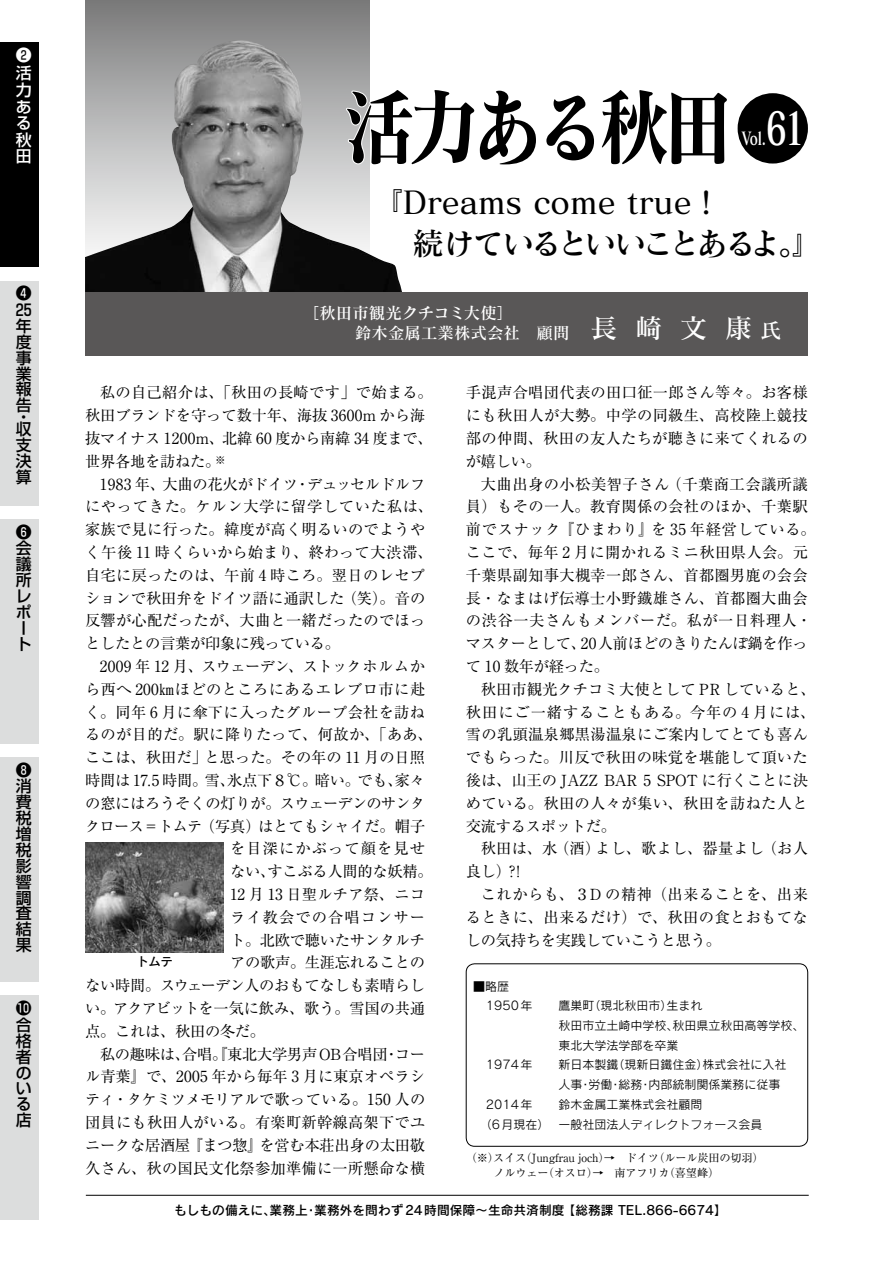
<style>
.page{position:relative;width:893px;height:1263px;background:#fff}
.page>*{position:absolute;margin:0;border:0;box-sizing:border-box;transform-origin:0 0}
.t1{font:84px "Matisse Pro B";letter-spacing:-.12em;color:#000;scale:.86 1}
.t2{font:45px "Matisse Pro B";color:#fff;scale:.72 1}
.t3{font:31.5px/40.5px "Matisse Pro DB";letter-spacing:-.02em;color:#000}
.t4{font:18px "Matisse Pro B";color:#fff;scale:.72 1}
.t5{font:16.5px "Matisse Pro DB";color:#fff}
.t6{font:500 15.9px/15.9px "Shin Go Pro";color:#000;text-align:justify}
.t7{font:500 15.9px/16.5px "Shin Go Pro";color:#fff}
.t8{font:15.3px/22.8px "Ryumin Pro";letter-spacing:.015em;color:#000}
.t9{font:15.3px "Ryumin Pro";letter-spacing:-.02em;color:#000}
.t10{font:15.3px/22.8px "Ryumin Pro";letter-spacing:-.01em;color:#000}
.t11{font:15.3px "Ryumin Pro";letter-spacing:-.015em;color:#000}
.t12{font:15.3px "Ryumin Pro";letter-spacing:-.03em;color:#000}
.t13{font:15.3px "Ryumin Pro";letter-spacing:.07em;color:#000}
.t14{font:15.3px "Ryumin Pro";letter-spacing:-.04em;color:#000}
.t15{font:15.3px "Ryumin Pro";letter-spacing:-.005em;color:#000}
.t16{font:12.75px "Rodin Pro DB";color:#000}
.t17{font:12px/19.6px "Rodin Pro M";color:#000}
.t18{font:12px "Rodin Pro DB";color:#000}
.t19{font:11.25px/15px "Ryumin Pro";letter-spacing:-.02em;color:#000}
.s1{font-size:27px}
.s2{font-size:21px}
</style>
<div class="page">
<div style="left:0;top:43px;width:38px;height:224px;background:#000"></div>
<div style="left:0;top:281px;width:38px;height:224px;background:#dcdddd"></div>
<div style="left:0;top:519px;width:38px;height:225px;background:#dcdddd"></div>
<div style="left:0;top:757px;width:38px;height:225px;background:#dcdddd"></div>
<div style="left:0;top:995px;width:38px;height:225px;background:#dcdddd"></div>
<div style="left:18px;top:287px;width:12px;height:13px;background:#fff;border-radius:50%"></div>
<div style="left:18px;top:526px;width:12px;height:12px;background:#fff;border-radius:50%"></div>
<div style="left:18px;top:764px;width:12px;height:12px;background:#fff;border-radius:50%"></div>
<hr style="left:86px;top:1195px;width:723px;height:1px;background:#000">
<div style="left:85px;top:0;width:285px;height:319px;background:#848384"></div>
<div style="left:738px;top:93px;width:70px;height:71px;background:#000;border-radius:50%"></div>
<div style="left:466px;top:963px;width:342px;height:183px;border:1px solid #000;border-radius:9px"></div>
<img style="left:85px;top:842px;width:138px;height:111px">
<img style="left:85px;top:40px;width:317px;height:252px">
<div style="left:85px;top:292px;width:723px;height:64px;background:#595757"></div>
<svg style="left:17px;top:1001px;width:14px;height:14px"></svg>
<p class="t7" style="left:16px;top:44px;width:17px;line-height:18.1px">❷活</p>
<p class="t7" style="left:16px;top:80px;width:17px;text-align:justify">力ある秋田</p>
<p class="t6" style="left:16px;top:283px;width:17px">❹<br>25年度事業報告</p>
<p class="t6" style="left:16px;top:409px;width:17px;line-height:12px">・収</p>
<p class="t6" style="left:16px;top:435px;width:17px">支決算</p>
<p class="t6" style="left:16px;top:522px;width:17px;text-align:left">❻会議所レポート</p>
<p class="t6" style="left:16px;top:760px;width:17px">❽消費税増税影響調査結果</p>
<p class="t6" style="left:16px;top:1015px;width:17px">合格者のいる店</p>
<h1 class="t1" style="left:343px;top:72px;width:456px">活力ある秋田</h1>
<h2 class="t2" style="left:766px;top:99px;width:56px">61</h2>
<p class="t4" style="left:742px;top:127px;width:35px">Vol.</p>
<h3 class="t3" style="left:413px;top:182px;width:413px;text-indent:-41px">『Dreams come true！<br>続けているといいことあるよ。』</h3>
<p class="t5" style="left:303px;top:303px;width:212px">［秋田市観光クチコミ大使］</p>
<p class="t5" style="left:355px;top:323px;width:428px">鈴木金属工業株式会社　顧問 <span class="s1">長 崎 文 康</span> <span class="s2">氏</span></p>
<p class="t10" style="left:85px;top:380px;width:349px;text-indent:15px">私の自己紹介は、「秋田の長崎です」で始まる。秋田ブランドを守って数十年、海抜 3600m から海抜マイナス 1200m、北緯 60 度から南緯 34 度まで、世界各地を訪ねた。<sup>※</sup></p>
<p class="t8" style="left:85px;top:471px;width:349px;text-indent:15px">1983 年、大曲の花火がドイツ・デュッセルドルフにやってきた。ケルン大学に留学していた私は、家族で見に行った。緯度が高く明るいのでようやく午後 11 時くらいから始まり、終わって大渋滞、自宅に戻ったのは、午前 4 時ころ。翌日のレセプションで秋田弁をドイツ語に通訳した（笑）。音の反響が心配だったが、大曲と一緒だったのでほっとしたとの言葉が印象に残っている。</p>
<p class="t12" style="left:100px;top:654px;width:327px">2009 年 12 月、スウェーデン、ストックホルムか</p>
<p class="t8" style="left:85px;top:676px;width:342px">ら西へ 200㎞ほどのところにあるエレブロ市に赴</p>
<p class="t8" style="left:85px;top:699px;width:342px">く。同年 6 月に傘下に入ったグループ会社を訪ね</p>
<p class="t8" style="left:85px;top:722px;width:349px">るのが目的だ。駅に降りたって、何故か、「ああ、</p>
<p class="t8" style="left:85px;top:745px;width:342px">ここは、秋田だ」と思った。その年の 11 月の日照</p>
<p class="t9" style="left:85px;top:768px;width:342px">時間は 17.5 時間。雪、氷点下８℃。暗い。でも、家々</p>
<p class="t11" style="left:85px;top:791px;width:342px">の窓にはろうそくの灯りが。スウェーデンのサンタ</p>
<p class="t15" style="left:85px;top:814px;width:342px">クロース＝トムテ（写真）はとてもシャイだ。帽子</p>
<p class="t13" style="left:230px;top:836px;width:197px">を目深にかぶって顔を見せ</p>
<p class="t9" style="left:230px;top:859px;width:204px">ない、すこぶる人間的な妖精。</p>
<p class="t8" style="left:230px;top:882px;width:196px">12 月 13 日聖ルチア祭、ニコ</p>
<p class="t13" style="left:230px;top:905px;width:197px">ライ教会での合唱コンサー</p>
<p class="t9" style="left:230px;top:928px;width:196px">ト。北欧で聴いたサンタルチ</p>
<p class="t9" style="left:230px;top:950px;width:196px">アの歌声。生涯忘れることの</p>
<p class="t11" style="left:85px;top:973px;width:342px">ない時間。スウェーデン人のおもてなしも素晴らし</p>
<p class="t10" style="left:85px;top:996px;width:342px">い。アクアビットを一気に飲み、歌う。雪国の共通</p>
<p class="t9" style="left:85px;top:1019px;width:182px">点。これは、秋田の冬だ。</p>
<p class="t9" style="left:100px;top:1042px;width:327px">私の趣味は、合唱。『東北大学男声OB合唱団・コー</p>
<p class="t8" style="left:85px;top:1064px;width:342px">ル青葉』で、2005 年から毎年 3 月に東京オペラシ</p>
<p class="t14" style="left:85px;top:1087px;width:342px">ティ・タケミツメモリアルで歌っている。150 人の</p>
<p class="t8" style="left:85px;top:1110px;width:342px">団員にも秋田人がいる。有楽町新幹線高架下でユ</p>
<p class="t9" style="left:85px;top:1133px;width:341px">ニークな居酒屋『まつ惣』を営む本荘出身の太田敬</p>
<p class="t8" style="left:85px;top:1155px;width:342px">久さん、秋の国民文化祭参加準備に一所懸命な横</p>
<p class="t18" style="left:137px;top:953px;width:37px">トムテ</p>
<p class="t8" style="left:466px;top:380px;width:343px;text-align:justify">手混声合唱団代表の田口征一郎さん等々。お客様にも秋田人が大勢。中学の同級生、高校陸上競技部の仲間、秋田の友人たちが聴きに来てくれるのが嬉しい。</p>
<p class="t8" style="left:466px;top:471px;width:351px;text-indent:15px">大曲出身の小松美智子さん（千葉商工会議所議員）もその一人。教育関係の会社のほか、千葉駅前でスナック『ひまわり』を 35 年経営している。ここで、毎年 2 月に開かれるミニ秋田県人会。元千葉県副知事大槻幸一郎さん、首都圏男鹿の会会長・なまはげ伝導士小野鐡雄さん、首都圏大曲会の渋谷一夫さんもメンバーだ。私が一日料理人・マスターとして、20人前ほどのきりたんぽ鍋を作って 10 数年が経った。</p>
<p class="t8" style="left:466px;top:676px;width:351px;text-indent:15px">秋田市観光クチコミ大使として PR していると、秋田にご一緒することもある。今年の 4 月には、雪の乳頭温泉郷黒湯温泉にご案内してとても喜んでもらった。川反で秋田の味覚を堪能して頂いた後は、山王の JAZZ BAR 5 SPOT に行くことに決めている。秋田の人々が集い、秋田を訪ねた人と交流するスポットだ。</p>
<p class="t8" style="left:466px;top:836px;width:344px;text-indent:15px">秋田は、水（酒）よし、歌よし、器量よし（お人良し）?!</p>
<p class="t8" style="left:466px;top:882px;width:344px;text-align:justify;text-indent:15px">これからも、３D の精神（出来ることを、出来るときに、出来るだけ）で、秋田の食とおもてなしの気持ちを実践していこうと思う。</p>
<p class="t17" style="left:486px;top:976px;width:48px;text-indent:-13px">■略歴<br>1950年</p>
<p class="t17" style="left:559px;top:995px;width:247px">鷹巣町（現北秋田市）生まれ<br>秋田市立土崎中学校、秋田県立秋田高等学校、東北大学法学部を卒業</p>
<p class="t17" style="left:486px;top:1055px;width:48px">1974年</p>
<p class="t17" style="left:559px;top:1055px;width:229px">新日本製鐵（現新日鐵住金）株式会社に入社人事・労働・総務・内部統制関係業務に従事</p>
<p class="t17" style="left:486px;top:1094px;width:48px">2014年</p>
<p class="t17" style="left:480px;top:1094px;width:284px;text-indent:79px">鈴木金属工業株式会社顧問<br>（6月現在） 一般社団法人ディレクトフォース会員</p>
<p class="t19" style="left:471px;top:1149px;width:294px;text-indent:-6px">（※）スイス（Jungfrau joch）→　ドイツ（ルール炭田の切羽）　　ノルウェー（オスロ）→　南アフリカ（喜望峰）</p>
<p class="t16" style="left:174px;top:1201px;width:554px">もしもの備えに、業務上・業務外を問わず24時間保障～生命共済制度 【総務課 TEL.866-6674】</p>
</div>
